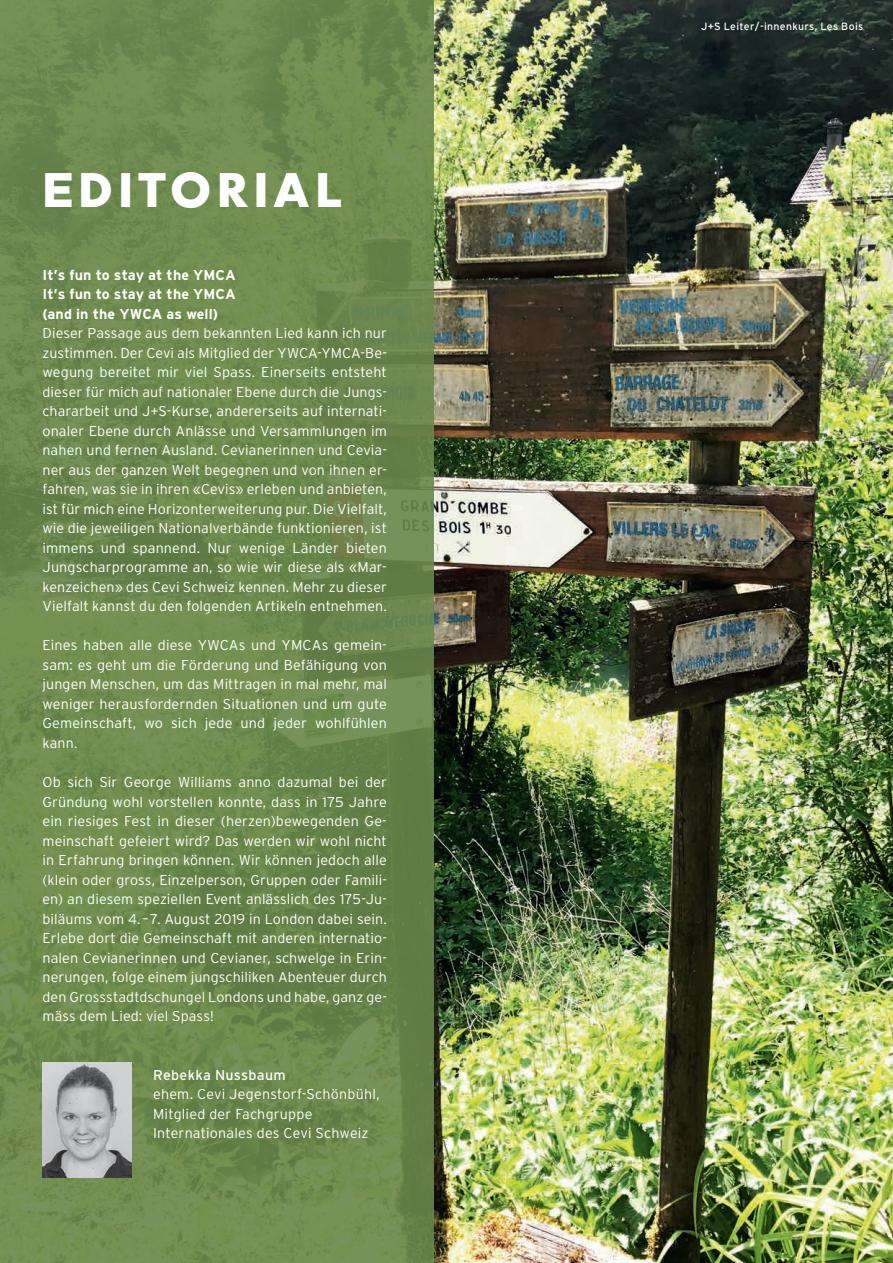
<style>
.page{position:relative;width:893px;height:1263px;background:#fff}
.page>*{position:absolute;margin:0;border:0;box-sizing:border-box;transform-origin:0 0}
.t1{font:700 45px "Cevi";letter-spacing:.07em;color:#fff}
.t2{font:300 14.25px/19.5px "Interstate";letter-spacing:.01em;color:#fff;text-align:justify}
.t3{font:700 14.25px/19.5px "Interstate";letter-spacing:.005em;color:#fff;text-align:justify}
.t4{font:14.25px "Interstate";letter-spacing:.02em;color:#fff}
.t5{font:10.5px "Interstate";letter-spacing:.03em;color:#fff}
</style>
<div class="page">
<img style="left:434px;top:0;width:459px;height:1263px">
<svg style="left:0;top:0;width:434px;height:1263px;background:#6c894e"></svg>
<img style="left:43px;top:1062px;width:89px;height:115px">
<h1 class="t1" style="left:43px;top:159px;width:302px">EDITORIAL</h1>
<p class="t3" style="left:43px;top:265px;width:195px">It’s fun to stay at the YMCA It’s fun to stay at the YMCA (and in the YWCA as well)</p>
<p class="t2" style="left:43px;top:324px;width:346px">Dieser Passage aus dem bekannten Lied kann ich nur zustimmen. Der Cevi als Mitglied der YWCA-YMCA-Be&shy;wegung bereitet mir viel Spass. Einerseits entsteht dieser für mich auf nationaler Ebene durch die Jungs&shy;chararbeit und J+S-Kurse, andererseits auf internati&shy;onaler Ebene durch Anlässe und Versammlungen im nahen und fernen Ausland. Cevianerinnen und Cevia&shy;ner aus der ganzen Welt begegnen und von ihnen er&shy;fahren, was sie in ihren «Cevis» erleben und anbieten, ist für mich eine Horizonterweiterung pur. Die Vielfalt, wie die jeweiligen Nationalverbände funktionieren, ist immens und spannend. Nur wenige Länder bieten Jungscharprogramme an, so wie wir diese als «Mar&shy;kenzeichen» des Cevi Schweiz kennen. Mehr zu dieser Vielfalt kannst du den folgenden Artikeln entnehmen.</p>
<p class="t2" style="left:43px;top:636px;width:346px">Eines haben alle diese YWCAs und YMCAs gemein&shy;sam: es geht um die Förderung und Befähigung von jungen Menschen, um das Mittragen in mal mehr, mal weniger herausfordernden Situationen und um gute Gemeinschaft, wo sich jede und jeder wohlfühlen kann.</p>
<p class="t2" style="left:43px;top:772px;width:346px">Ob sich Sir George Williams anno dazumal bei der Gründung wohl vorstellen konnte, dass in 175 Jahre ein riesiges Fest in dieser (herzen)bewegenden Ge&shy;meinschaft gefeiert wird? Das werden wir wohl nicht in Erfahrung bringen können. Wir können jedoch alle (klein oder gross, Einzelperson, Gruppen oder Famili&shy;en) an diesem speziellen Event anlässlich des 175-Ju&shy;biläums vom 4. –7. August 2019 in London dabei sein.<br>Erlebe dort die Gemeinschaft mit anderen internatio&shy;nalen Cevianerinnen und Cevianer, schwelge in Erin&shy;nerungen, folge einem jungschiliken Abenteuer durch den Grossstadtdschungel Londons und habe, ganz ge&shy;mäss dem Lied: viel Spass!</p>
<p class="t4" style="left:153px;top:1066px;width:134px">Rebekka Nussbaum</p>
<p class="t2" style="left:153px;top:1084px;width:228px;text-align:left">ehem. Cevi Jegenstorf-Schönbühl,<br>Mitglied der Fachgruppe<br>Internationales des Cevi Schweiz</p>
<p class="t5" style="left:701px;top:20px;width:164px">J+S Leiter/-innenkurs, Les Bois</p>
</div>
